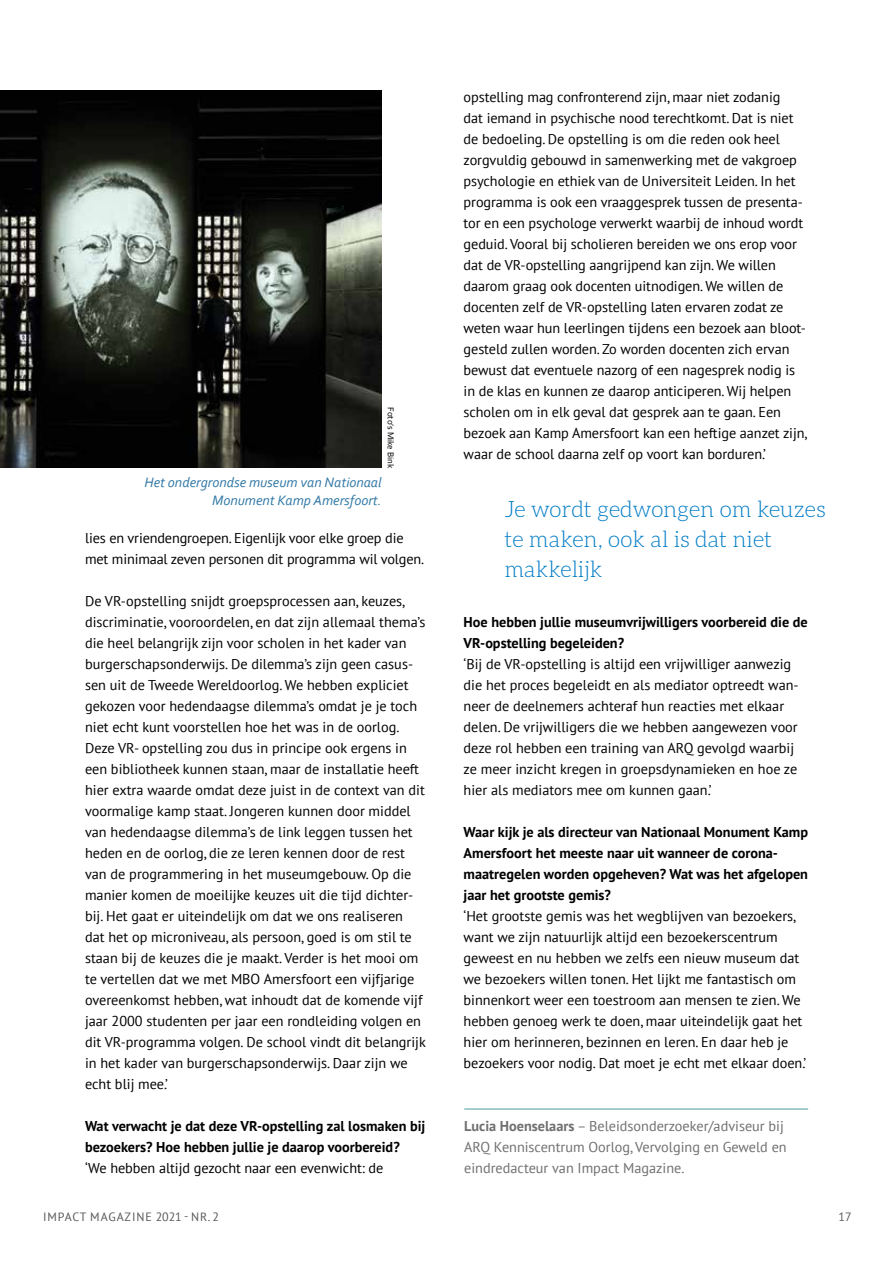
<style>
.page{position:relative;width:893px;height:1263px;background:#fff}
.page>*{position:absolute;margin:0;border:0;box-sizing:border-box;transform-origin:0 0}
.t1{font:300 22.5px/30px "Aleo";color:#007cc5}
.t2{font:14.25px/21px "PT Sans";color:#000}
.t3{font:700 14.25px/21px "PT Sans";color:#000}
.t4{font:14.25px/21px "PT Sans";color:#706f6f}
.t5{font:italic 14.25px/18px "Corbel";color:#3279a6;text-align:right}
.t6{font:12px "PT Sans";letter-spacing:.065em;color:#575756}
.t7{font:9px "Corbel";color:#000}
.s1{font-weight:700}
</style>
<div class="page">
<hr style="left:464px;top:1109px;width:344px;height:1px;background:#499d9c">
<img style="left:0;top:91px;width:381px;height:377px">
<p class="t7" style="left:396px;top:407px;width:62px;rotate:90deg">Foto’s Mike Bink</p>
<p class="t5" style="left:144px;top:473px;width:239px">Het ondergrondse museum van Nationaal<br>Monument Kamp Amersfoort.</p>
<p class="t2" style="left:85px;top:527px;width:341px">lies en vriendengroepen. Eigenlijk voor elke groep die met minimaal zeven personen dit programma wil volgen.</p>
<p class="t2" style="left:85px;top:590px;width:342px">De VR-opstelling snijdt groepsprocessen aan, keuzes, discriminatie, vooroordelen, en dat zijn allemaal thema’s die heel belangrijk zijn voor scholen in het kader van burgerschapsonderwijs. De dilemma’s zijn geen casus&shy;sen uit de Tweede Wereldoorlog. We hebben expliciet gekozen voor hedendaagse dilemma’s omdat je je toch niet echt kunt voorstellen hoe het was in de oorlog.<br>Deze VR- opstelling zou dus in principe ook ergens in een bibliotheek kunnen staan, maar de installatie heeft hier extra waarde omdat deze juist in de context van dit voormalige kamp staat. Jongeren kunnen door middel van hedendaagse dilemma’s de link leggen tussen het heden en de oorlog, die ze leren kennen door de rest van de programmering in het museumgebouw. Op die manier komen de moeilijke keuzes uit die tijd dichter&shy;bij. Het gaat er uiteindelijk om dat we ons realiseren dat het op microniveau, als persoon, goed is om stil te staan bij de keuzes die je maakt. Verder is het mooi om te vertellen dat we met MBO Amersfoort een vijfjarige overeenkomst hebben, wat inhoudt dat de komende vijf jaar 2000 studenten per jaar een rondleiding volgen en dit VR-programma volgen. De school vindt dit belangrijk in het kader van burgerschapsonderwijs. Daar zijn we echt blij mee.’</p>
<p class="t3" style="left:85px;top:1115px;width:342px">Wat verwacht je dat deze VR-opstelling zal losmaken bij bezoekers? Hoe hebben jullie je daarop voorbereid?</p>
<p class="t2" style="left:85px;top:1157px;width:300px">‘We hebben altijd gezocht naar een evenwicht: de</p>
<p class="t2" style="left:464px;top:86px;width:345px">opstelling mag confronterend zijn, maar niet zodanig<br>dat iemand in psychische nood terechtkomt. Dat is niet de bedoeling. De opstelling is om die reden ook heel zorgvuldig gebouwd in samenwerking met de vakgroep psychologie en ethiek van de Universiteit Leiden. In het programma is ook een vraaggesprek tussen de presenta&shy;tor en een psychologe verwerkt waarbij de inhoud wordt geduid. Vooral bij scholieren bereiden we ons erop voor dat de VR-opstelling aangrijpend kan zijn. We willen daarom graag ook docenten uitnodigen. We willen de docenten zelf de VR-opstelling laten ervaren zodat ze weten waar hun leerlingen tijdens een bezoek aan bloot&shy;gesteld zullen worden. Zo worden docenten zich ervan bewust dat eventuele nazorg of een nagesprek nodig is in de klas en kunnen ze daarop anticiperen. Wij helpen scholen om in elk geval dat gesprek aan te gaan. Een bezoek aan Kamp Amersfoort kan een heftige aanzet zijn, waar de school daarna zelf op voort kan borduren.’</p>
<h1 class="t1" style="left:504px;top:494px;width:323px">Je wordt gedwongen om keuzes te maken, ook al is dat niet makkelijk</h1>
<p class="t3" style="left:464px;top:611px;width:346px">Hoe hebben jullie museumvrijwilligers voorbereid die de<br>VR-opstelling begeleiden?</p>
<p class="t2" style="left:464px;top:653px;width:337px">‘Bij de VR-opstelling is altijd een vrijwilliger aanwezig die het proces begeleidt en als mediator optreedt wan&shy;neer de deelnemers achteraf hun reacties met elkaar delen. De vrijwilligers die we hebben aangewezen voor deze rol hebben een training van ARQ gevolgd waarbij ze meer inzicht kregen in groepsdynamieken en hoe ze hier als mediators mee om kunnen gaan.’</p>
<p class="t3" style="left:464px;top:821px;width:346px">Waar kijk je als directeur van Nationaal Monument Kamp Amersfoort het meeste naar uit wanneer de corona&shy;maatregelen worden opgeheven? Wat was het afgelopen jaar het grootste gemis?</p>
<p class="t2" style="left:464px;top:905px;width:344px">‘Het grootste gemis was het wegblijven van bezoekers, want we zijn natuurlijk altijd een bezoekerscentrum geweest en nu hebben we zelfs een nieuw museum dat we bezoekers willen tonen. Het lijkt me fantastisch om binnenkort weer een toestroom aan mensen te zien. We hebben genoeg werk te doen, maar uiteindelijk gaat het hier om herinneren, bezinnen en leren. En daar heb je bezoekers voor nodig. Dat moet je echt met elkaar doen.’</p>
<p class="t4" style="left:464px;top:1115px;width:324px"><span class="s1">Lucia Hoenselaars</span> – Beleidsonderzoeker/adviseur bij<br>ARQ Kenniscentrum Oorlog, Vervolging en Geweld en eindredacteur van Impact Magazine.</p>
<p class="t6" style="left:43px;top:1209px;width:178px">IMPACT MAGAZINE 2021 - NR. 2</p>
<p class="t6" style="left:838px;top:1209px;width:15px">17</p>
</div>
